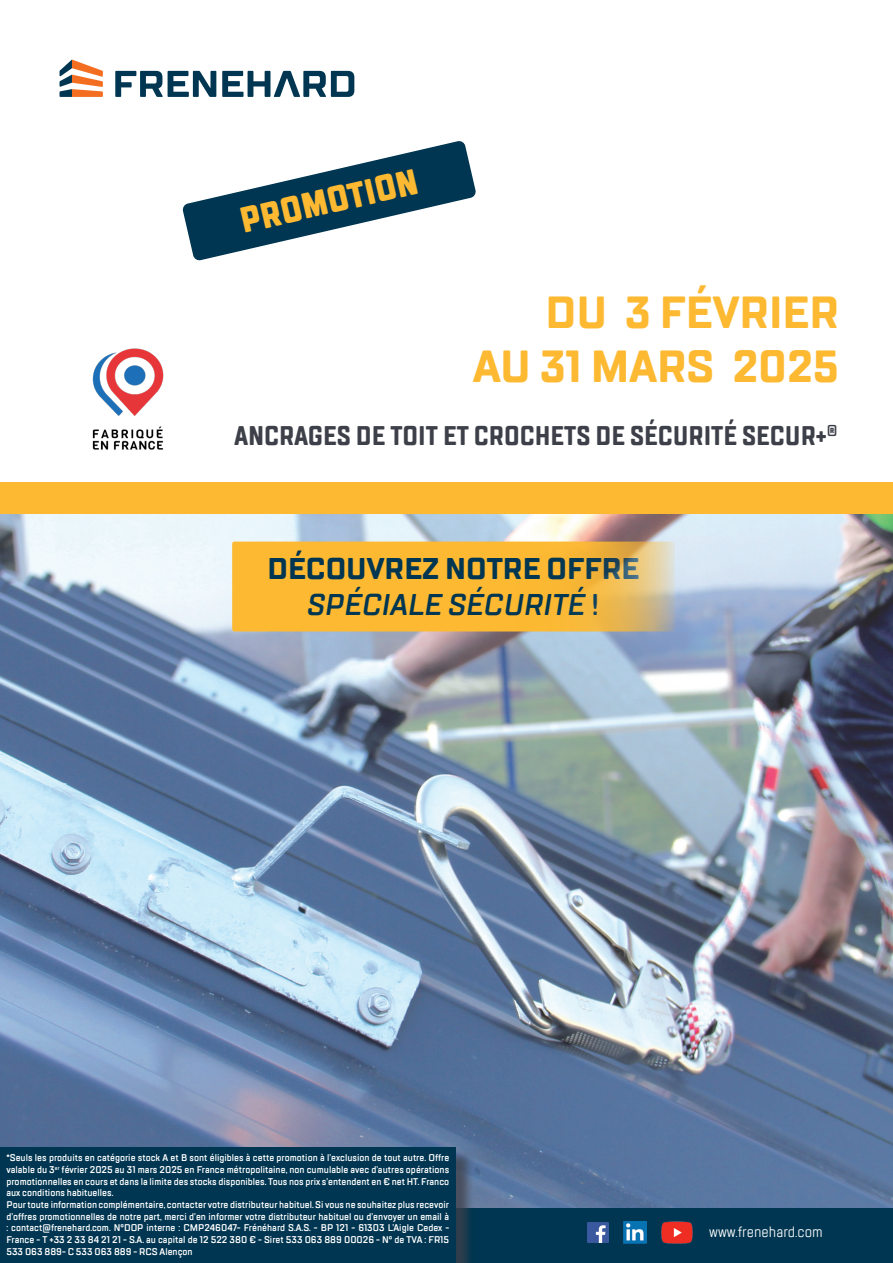
<style>
.page{position:relative;width:893px;height:1263px;background:#fff}
.page>*{position:absolute;margin:0;border:0;box-sizing:border-box;transform-origin:0 0}
.t1{font:700 45px "TT Lakes Condensed";color:#fdb931}
.t2{font:800 36px "TT Lakes Compressed";color:#fdb931}
.t3{font:700 30px/36px "TT Lakes Condensed";color:#003651;text-align:center}
.t4{font:700 27px "TT Lakes Compressed";color:#3e4049}
.t5{font:15px "TT Lakes Condensed";color:#fff}
.t6{font:600 9.75px/11.7px "TT Lakes Condensed";color:#fff;text-align:justify}
.s1{font-weight:600;font-style:italic}
.s2{font-weight:600}
</style>
<div class="page">
<img style="left:0;top:514px;width:893px;height:749px">
<svg style="left:182px;top:141px;width:294px;height:120px"></svg>
<div style="left:0;top:483px;width:893px;height:31px;background:#fdb931"></div>
<svg style="left:222px;top:71px;width:132px;height:26px"></svg>
<svg style="left:115px;top:71px;width:101px;height:26px"></svg>
<svg style="left:60px;top:60px;width:43px;height:37px"></svg>
<svg style="left:232px;top:542px;width:443px;height:89px;background:#f7b93d"></svg>
<img style="left:92px;top:348px;width:72px;height:102px">
<div style="left:451px;top:1209px;width:442px;height:54px;background:#003651"></div>
<img style="left:588px;top:1222px;width:20px;height:21px">
<img style="left:624px;top:1221px;width:23px;height:22px">
<img style="left:661px;top:1221px;width:32px;height:23px">
<div style="left:2px;top:1149px;width:472px;height:114px;background:#3e4049;opacity:.75"></div>
<div style="left:0;top:1147px;width:456px;height:115px;background:#003651"></div>
<p class="t2" style="left:235px;top:198px;width:183px;rotate:-13deg">PROMOTION</p>
<p class="t1" style="left:546px;top:283px;width:295px">DU 3 FÉVRIER</p>
<p class="t1" style="left:473px;top:337px;width:367px">AU 31 MARS 2025</p>
<p class="t4" style="left:234px;top:418px;width:604px">ANCRAGES DE TOIT ET CROCHETS DE SÉCURITÉ SECUR+<sup>®</sup></p>
<h3 class="t3" style="left:267px;top:551px;width:373px">DÉCOUVREZ NOTRE OFFRE<br><span class="s1">SPÉCIALE SÉCURITÉ</span> <span class="s2">!</span></h3>
<p class="t6" style="left:6px;top:1152px;width:444px">*Seuls les produits en catégorie stock A et B sont éligibles à cette promotion à l’exclusion de tout autre. Offre valable du 3<sup>er</sup> février 2025 au 31 mars 2025 en France métropolitaine, non cumulable avec d’autres opérations promotionnelles en cours et dans la limite des stocks disponibles. Tous nos prix s’entendent en € net HT. Franco aux conditions habituelles.</p>
<p class="t6" style="left:6px;top:1199px;width:444px">Pour toute information complémentaire, contacter votre distributeur habituel. Si vous ne souhaitez plus recevoir d’offres promotionnelles de notre part, merci d’en informer votre distributeur habituel ou d’envoyer un email à : contact@frenehard.com. N°DOP interne : CMP246047- Frénéhard S.A.S. - BP 121 - 61303 L’Aigle Cedex - France - T +33 2 33 84 21 21 - S.A. au capital de 12 522 380 € - Siret 533 063 889 00026 - N° de TVA : FR15<br>533 063 889- C 533 063 889 - RCS Alençon</p>
<p class="t5" style="left:709px;top:1222px;width:115px">www.frenehard.com</p>
</div>
